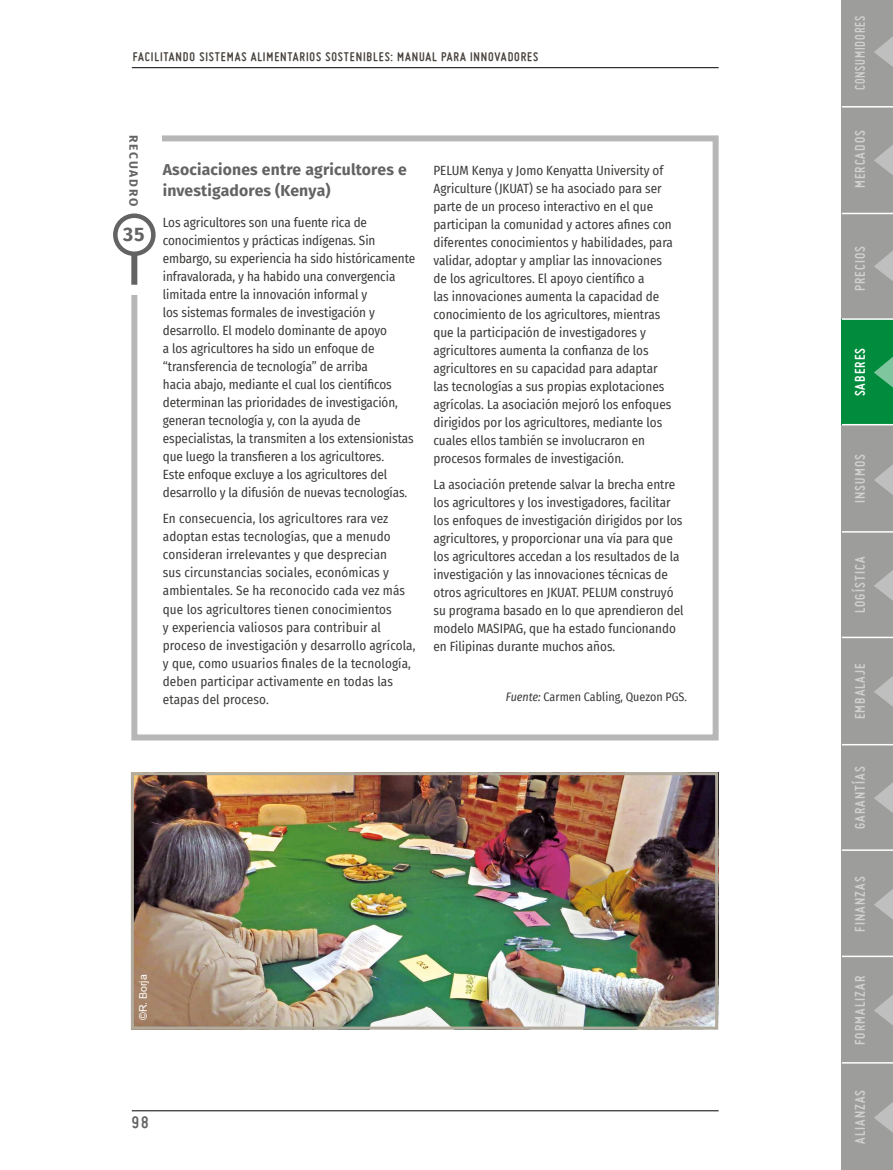
<style>
.page{position:relative;width:893px;height:1170px;background:#fff}
.page>*{position:absolute;margin:0;border:0;box-sizing:border-box;transform-origin:0 0}
.t1{font:700 19.5px "Fira Sans";color:#646363}
.t2{font:700 18px "Miso";color:#646363}
.t3{font:700 15.75px/21px "Fira Sans";letter-spacing:.01em;color:#646363}
.t4{font:700 15px "Miso";letter-spacing:.075em;color:#d0d0d0}
.t5{font:700 15px "Miso";letter-spacing:.075em;color:#d0d0d0;scale:.9 1}
.t6{font:700 15px "Miso";letter-spacing:.075em;color:#fff}
.t7{font:700 13.5px "Miso";letter-spacing:.065em;color:#49443f}
.t8{font:13.05px/18px "Fira Sans Condensed";color:#3c3c3b}
.t9{font:12px "Fira Sans Condensed";color:#3c3c3b}
.t10{font:700 12px "Fira Sans";letter-spacing:.14em;color:#646363}
.t11{font:10.5px "Arial";color:#fff}
.s1{font-style:italic}
</style>
<div class="page">
<hr style="left:132px;top:67px;width:587px;height:1px;background:#000">
<hr style="left:132px;top:1110px;width:587px;height:1px;background:#000">
<div style="left:842px;top:531px;width:51px;height:107px;background:#9d9d9c"></div>
<div style="left:842px;top:850px;width:51px;height:107px;background:#9d9d9c"></div>
<div style="left:842px;top:106px;width:51px;height:107px;background:#9d9d9c"></div>
<div style="left:842px;top:0;width:51px;height:107px;background:#9d9d9c"></div>
<div style="left:842px;top:638px;width:51px;height:106px;background:#9d9d9c"></div>
<div style="left:842px;top:957px;width:51px;height:106px;background:#9d9d9c"></div>
<div style="left:842px;top:1063px;width:51px;height:106px;background:#9d9d9c"></div>
<div style="left:842px;top:319px;width:51px;height:106px;background:#008c3c"></div>
<div style="left:842px;top:213px;width:51px;height:106px;background:#9d9d9c"></div>
<div style="left:842px;top:744px;width:51px;height:106px;background:#9d9d9c"></div>
<div style="left:842px;top:425px;width:51px;height:106px;background:#9d9d9c"></div>
<svg style="left:874px;top:36px;width:19px;height:31px"></svg>
<svg style="left:874px;top:145px;width:19px;height:30px"></svg>
<svg style="left:874px;top:251px;width:19px;height:30px"></svg>
<svg style="left:874px;top:357px;width:19px;height:30px"></svg>
<svg style="left:874px;top:464px;width:19px;height:31px"></svg>
<svg style="left:874px;top:570px;width:19px;height:30px"></svg>
<svg style="left:874px;top:676px;width:19px;height:30px"></svg>
<svg style="left:874px;top:782px;width:19px;height:31px"></svg>
<svg style="left:874px;top:889px;width:19px;height:30px"></svg>
<svg style="left:874px;top:995px;width:19px;height:30px"></svg>
<svg style="left:874px;top:1102px;width:19px;height:30px"></svg>
<hr style="left:842px;top:106px;width:51px;height:1px;background:#fff">
<hr style="left:842px;top:213px;width:51px;height:1px;background:#fff">
<hr style="left:842px;top:318px;width:51px;height:2px;background:#fff">
<hr style="left:842px;top:424px;width:51px;height:1px;background:#fff">
<hr style="left:842px;top:531px;width:51px;height:1px;background:#fff">
<hr style="left:842px;top:636px;width:51px;height:2px;background:#fff">
<hr style="left:842px;top:743px;width:51px;height:2px;background:#fff">
<hr style="left:842px;top:849px;width:51px;height:1px;background:#fff">
<hr style="left:842px;top:955px;width:51px;height:2px;background:#fff">
<hr style="left:842px;top:1061px;width:51px;height:2px;background:#fff">
<div style="left:131px;top:135px;width:588px;height:605px;border:6px solid #b8b7b7"></div>
<img style="left:135px;top:776px;width:579px;height:249px">
<div style="left:131px;top:772px;width:587px;height:257px;border:3px solid #b1ab9e"></div>
<div style="left:123px;top:135px;width:38px;height:159px;background:#fff"></div>
<svg style="left:115px;top:216px;width:38px;height:38px"></svg>
<div style="left:113px;top:213px;width:43px;height:43px;border:4px solid #646363;border-radius:50%"></div>
<div style="left:131px;top:253px;width:6px;height:32px;background:#646363"></div>
<p class="t7" style="left:133px;top:49px;width:407px">FACILITANDO SISTEMAS ALIMENTARIOS SOSTENIBLES: MANUAL PARA INNOVADORES</p>
<p class="t10" style="left:142px;top:135px;width:72px;rotate:90deg">RECUADRO</p>
<h1 class="t1" style="left:123px;top:220px;width:23px">35</h1>
<p class="t3" style="left:163px;top:159px;width:245px">Asociaciones entre agricultores e investigadores (Kenya)</p>
<p class="t8" style="left:163px;top:213px;width:254px">Los agricultores son una fuente rica de conocimientos y prácticas indígenas. Sin embargo, su experiencia ha sido históricamente infravalorada, y ha habido una convergencia limitada entre la innovación informal y<br>los sistemas formales de investigación y desarrollo. El modelo dominante de apoyo<br>a los agricultores ha sido un enfoque de “transferencia de tecnología” de arriba<br>hacia abajo, mediante el cual los científicos determinan las prioridades de investigación, generan tecnología y, con la ayuda de especialistas, la transmiten a los extensionistas que luego la transfieren a los agricultores.<br>Este enfoque excluye a los agricultores del desarrollo y la difusión de nuevas tecnologías.</p>
<p class="t8" style="left:163px;top:509px;width:254px">En consecuencia, los agricultores rara vez adoptan estas tecnologías, que a menudo consideran irrelevantes y que desprecian<br>sus circunstancias sociales, económicas y ambientales. Se ha reconocido cada vez más que los agricultores tienen conocimientos<br>y experiencia valiosos para contribuir al proceso de investigación y desarrollo agrícola, y que, como usuarios finales de la tecnología, deben participar activamente en todas las etapas del proceso.</p>
<p class="t8" style="left:433px;top:161px;width:241px">PELUM Kenya y Jomo Kenyatta University of Agriculture (JKUAT) se ha asociado para ser parte de un proceso interactivo en el que participan la comunidad y actores afines con diferentes conocimientos y habilidades, para validar, adoptar y ampliar las innovaciones de los agricultores. El apoyo científico a<br>las innovaciones aumenta la capacidad de conocimiento de los agricultores, mientras que la participación de investigadores y agricultores aumenta la confianza de los agricultores en su capacidad para adaptar las tecnologías a sus propias explotaciones agrícolas. La asociación mejoró los enfoques dirigidos por los agricultores, mediante los cuales ellos también se involucraron en procesos formales de investigación.</p>
<p class="t8" style="left:433px;top:475px;width:252px">La asociación pretende salvar la brecha entre los agricultores y los investigadores, facilitar los enfoques de investigación dirigidos por los agricultores, y proporcionar una vía para que los agricultores accedan a los resultados de la investigación y las innovaciones técnicas de otros agricultores en JKUAT. PELUM construyó su programa basado en lo que aprendieron del modelo MASIPAG, que ha estado funcionando en Filipinas durante muchos años.</p>
<p class="t9" style="left:506px;top:687px;width:183px"><span class="s1">Fuente:</span> Carmen Cabling, Quezon PGS.</p>
<p class="t11" style="left:136px;top:1019px;width:47px;rotate:-90deg">©R. Borja</p>
<h2 class="t2" style="left:132px;top:1111px;width:18px">98</h2>
<p class="t5" style="left:851px;top:90px;width:84px;rotate:-90deg">CONSUMIDORES</p>
<p class="t4" style="left:851px;top:188px;width:59px;rotate:-90deg">MERCADOS</p>
<p class="t4" style="left:851px;top:291px;width:47px;rotate:-90deg">PRECIOS</p>
<p class="t6" style="left:851px;top:396px;width:50px;rotate:-90deg">SABERES</p>
<p class="t4" style="left:851px;top:503px;width:50px;rotate:-90deg">INSUMOS</p>
<p class="t4" style="left:851px;top:613px;width:58px;rotate:-90deg">LOGÍSTICA</p>
<p class="t4" style="left:851px;top:719px;width:58px;rotate:-90deg">EMBALAJE</p>
<p class="t4" style="left:851px;top:829px;width:64px;rotate:-90deg">GARANTÍAS</p>
<p class="t4" style="left:851px;top:931px;width:57px;rotate:-90deg">FINANZAS</p>
<p class="t4" style="left:851px;top:1044px;width:70px;rotate:-90deg">FORMALIZAR</p>
<p class="t4" style="left:851px;top:1143px;width:56px;rotate:-90deg">ALIANZAS</p>
</div>
